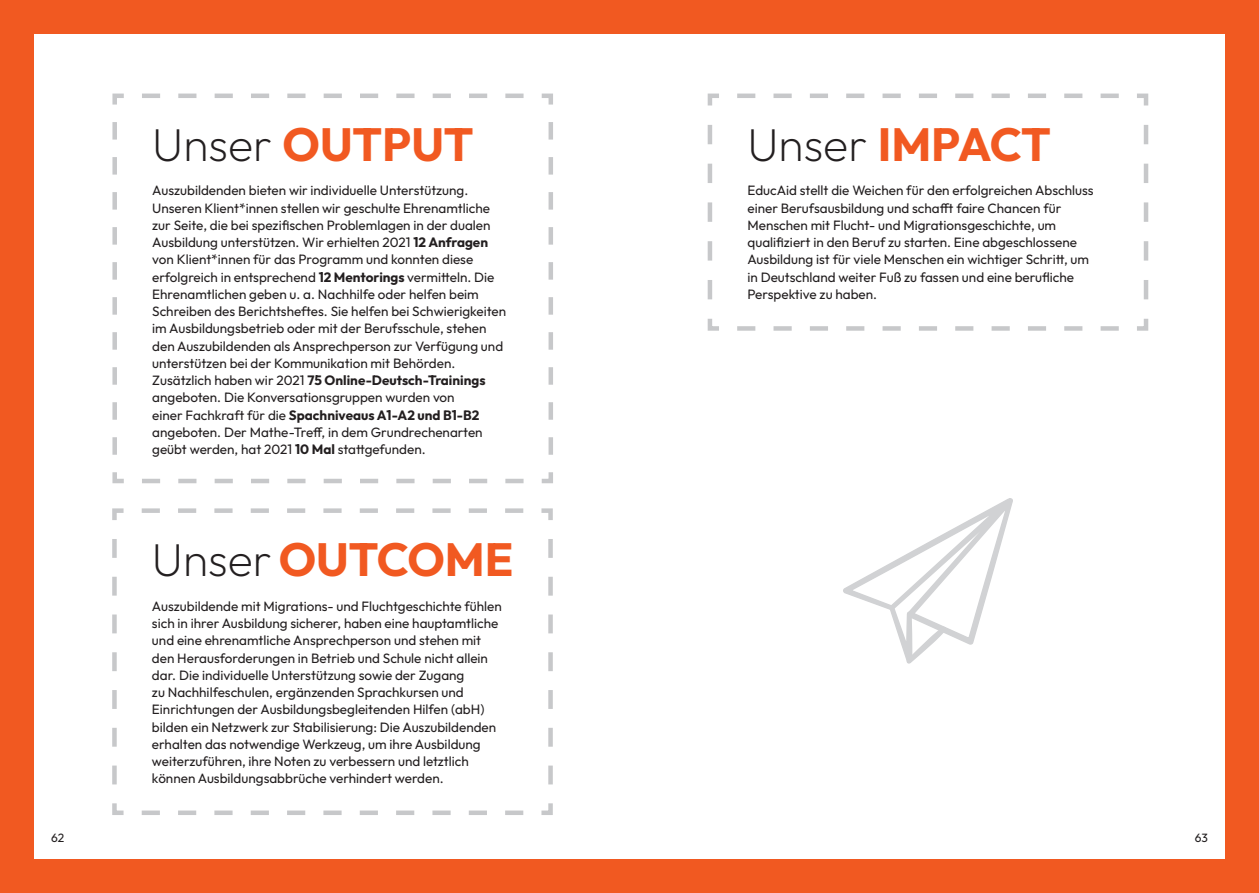
<style>
.page{position:relative;width:1259px;height:893px;background:#f15921}
.page>*{position:absolute;margin:0;border:0;box-sizing:border-box;transform-origin:0 0}
.t1{font:700 46.5px "Outfit";color:#f15921}
.t2{font:13.5px/17.2px "Outfit";color:#231f20}
.t3{font:12px "Outfit";color:#231f20}
.s1{font-weight:200;color:#231f20}
.s2{font-weight:700}
</style>
<div class="page">
<div style="left:34px;top:34px;width:1191px;height:825px;background:#fff"></div>
<svg style="left:112px;top:93px;width:441px;height:391px"></svg>
<svg style="left:112px;top:508px;width:441px;height:307px"></svg>
<svg style="left:707px;top:93px;width:442px;height:238px"></svg>
<svg style="left:843px;top:498px;width:170px;height:166px"></svg>
<h1 class="t1" style="left:152px;top:118px;width:323px"><span class="s1">Unser</span> OUTPUT</h1>
<p class="t2" style="left:152px;top:182px;width:355px">Auszubildenden bieten wir individuelle Unterstützung.<br>Unseren Klient*innen stellen wir geschulte Ehrenamtliche zur Seite, die bei spezifischen Problemlagen in der dualen Ausbildung unterstützen. Wir erhielten 2021 <span class="s2">12 Anfragen </span>von Klient*innen für das Programm und konnten diese erfolgreich in entsprechend <span class="s2">12 Mentorings</span> vermitteln. Die Ehrenamtlichen geben u. a. Nachhilfe oder helfen beim Schreiben des Berichtsheftes. Sie helfen bei Schwierigkeiten im Ausbildungsbetrieb oder mit der Berufsschule, stehen den Auszubildenden als Ansprechperson zur Verfügung und unterstützen bei der Kommunikation mit Behörden.<br>Zusätzlich haben wir 2021 <span class="s2">75 Online-Deutsch-Trainings </span>angeboten. Die Konversationsgruppen wurden von<br>einer Fachkraft für die <span class="s2">Spachniveaus A1-A2 und B1-B2 </span>angeboten. Der Mathe-Treff, in dem Grundrechenarten geübt werden, hat 2021 <span class="s2">10 Mal</span> stattgefunden.</p>
<h1 class="t1" style="left:152px;top:534px;width:363px"><span class="s1">Unser</span> OUTCOME</h1>
<p class="t2" style="left:152px;top:597px;width:351px">Auszubildende mit Migrations- und Fluchtgeschichte fühlen sich in ihrer Ausbildung sicherer, haben eine hauptamtliche und eine ehrenamtliche Ansprechperson und stehen mit den Herausforderungen in Betrieb und Schule nicht allein dar. Die individuelle Unterstützung sowie der Zugang<br>zu Nachhilfeschulen, ergänzenden Sprachkursen und Einrichtungen der Ausbildungsbegleitenden Hilfen (abH) bilden ein Netzwerk zur Stabilisierung: Die Auszubildenden erhalten das notwendige Werkzeug, um ihre Ausbildung weiterzuführen, ihre Noten zu verbessern und letztlich können Ausbildungsabbrüche verhindert werden.</p>
<h1 class="t1" style="left:747px;top:118px;width:305px"><span class="s1">Unser</span> IMPACT</h1>
<p class="t2" style="left:747px;top:182px;width:348px">EducAid stellt die Weichen für den erfolgreichen Abschluss einer Berufsausbildung und schafft faire Chancen für Menschen mit Flucht- und Migrationsgeschichte, um qualifiziert in den Beruf zu starten. Eine abgeschlossene Ausbildung ist für viele Menschen ein wichtiger Schritt, um in Deutschland weiter Fuß zu fassen und eine berufliche Perspektive zu haben.</p>
<p class="t3" style="left:51px;top:831px;width:15px">62</p>
<p class="t3" style="left:1194px;top:831px;width:15px">63</p>
</div>
